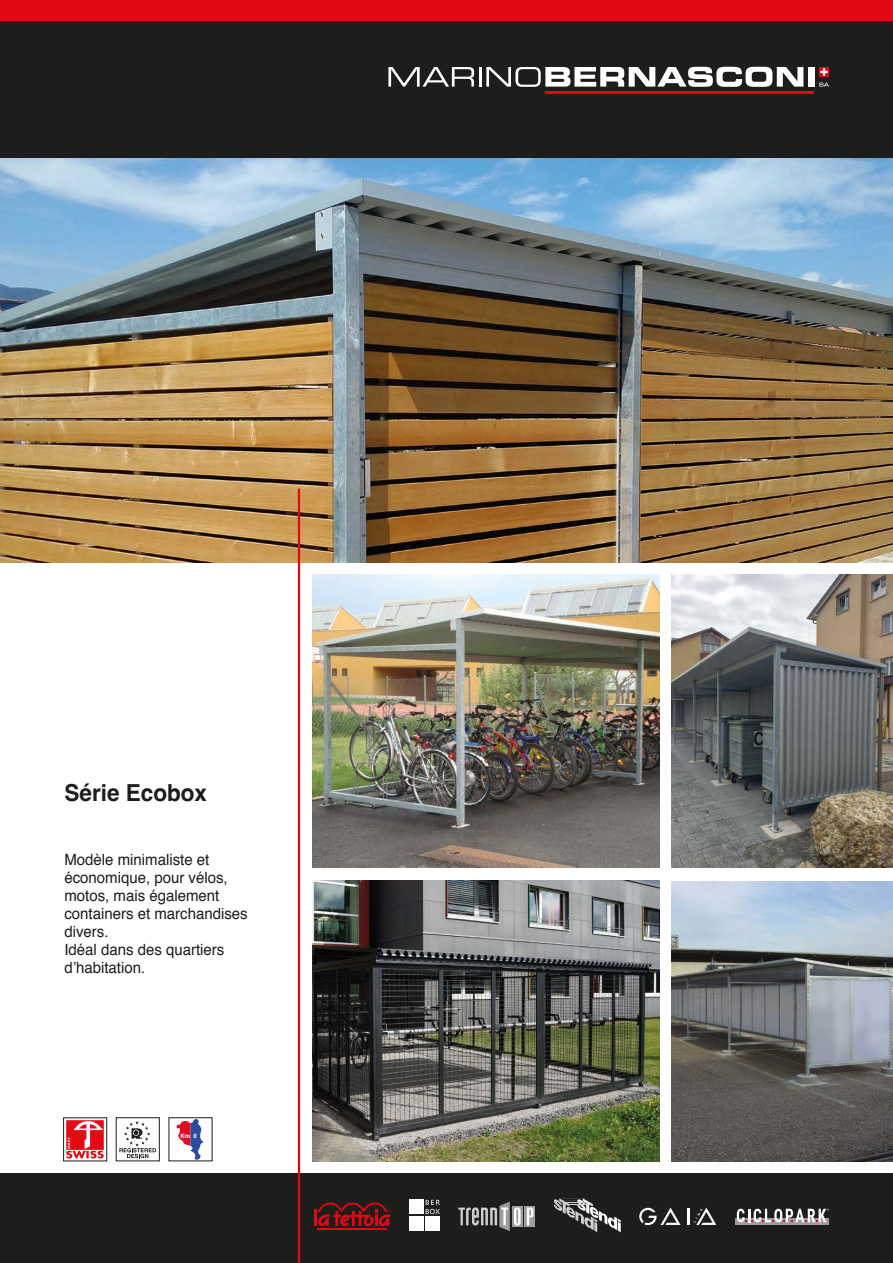
<style>
.page{position:relative;width:893px;height:1263px;background:#fff}
.page>*{position:absolute;margin:0;border:0;box-sizing:border-box;transform-origin:0 0}
.t1{font:700 23.4px "Helvetica";color:#1d1d1b;scale:.96 1}
.t2{font:15.45px/18px "Helvetica";color:#1d1d1b}
.t3{font:700 6.15px "Helvetica";color:#fff}
</style>
<div class="page">
<div style="left:0;top:1174px;width:893px;height:89px;background:#1d1d1b"></div>
<div style="left:0;top:0;width:893px;height:21px;background:#e30613"></div>
<div style="left:0;top:21px;width:893px;height:137px;background:#1d1d1b"></div>
<img style="left:0;top:158px;width:893px;height:404px">
<img style="left:313px;top:881px;width:346px;height:280px">
<img style="left:671px;top:881px;width:222px;height:280px">
<hr style="left:298px;top:489px;width:2px;height:774px;background:#e30613">
<img style="left:672px;top:575px;width:221px;height:292px">
<img style="left:313px;top:575px;width:346px;height:292px">
<div style="left:63px;top:1117px;width:44px;height:44px;border:1px solid #1d1d1b"></div>
<svg style="left:66px;top:1120px;width:38px;height:39px"></svg>
<div style="left:116px;top:1117px;width:44px;height:44px;border:1px solid #1d1d1b"></div>
<svg style="left:119px;top:1121px;width:37px;height:37px"></svg>
<svg style="left:176px;top:1119px;width:27px;height:40px"></svg>
<svg style="left:554px;top:1198px;width:67px;height:34px"></svg>
<div style="left:512px;top:1206px;width:10px;height:21px;background:#9d9d9c"></div>
<svg style="left:525px;top:1206px;width:10px;height:21px"></svg>
<svg style="left:527px;top:1207px;width:6px;height:18px"></svg>
<svg style="left:458px;top:1202px;width:63px;height:29px"></svg>
<hr style="left:314px;top:1209px;width:3px;height:17px;background:#e30613">
<svg style="left:317px;top:1202px;width:74px;height:27px"></svg>
<svg style="left:388px;top:67px;width:86px;height:20px"></svg>
<hr style="left:479px;top:67px;width:2px;height:20px;background:#fff">
<svg style="left:486px;top:67px;width:317px;height:20px"></svg>
<div style="left:808px;top:67px;width:6px;height:20px;background:#fff"></div>
<hr style="left:545px;top:91px;width:269px;height:3px;background:#e30613">
<svg style="left:819px;top:83px;width:10px;height:4px"></svg>
<div style="left:819px;top:67px;width:10px;height:10px;background:#e30613"></div>
<svg style="left:820px;top:68px;width:8px;height:8px"></svg>
<svg style="left:639px;top:1207px;width:41px;height:18px"></svg>
<svg style="left:687px;top:1207px;width:29px;height:18px"></svg>
<svg style="left:426px;top:1200px;width:14px;height:14px"></svg>
<div style="left:409px;top:1200px;width:14px;height:14px;background:#fff"></div>
<div style="left:409px;top:1216px;width:14px;height:15px;background:#fff"></div>
<div style="left:426px;top:1216px;width:14px;height:15px;background:#fff"></div>
<svg style="left:735px;top:1218px;width:94px;height:6px"></svg>
<svg style="left:737px;top:1209px;width:92px;height:13px"></svg>
<h1 class="t1" style="left:65px;top:778px;width:150px">Série Ecobox</h1>
<p class="t2" style="left:64px;top:851px;width:185px">Modèle minimaliste et économique, pour vélos, motos, mais également containers et marchandises divers.<br>Idéal dans des quartiers d’habitation.</p>
<p class="t3" style="left:180px;top:1132px;width:18px">Km 0</p>
</div>
